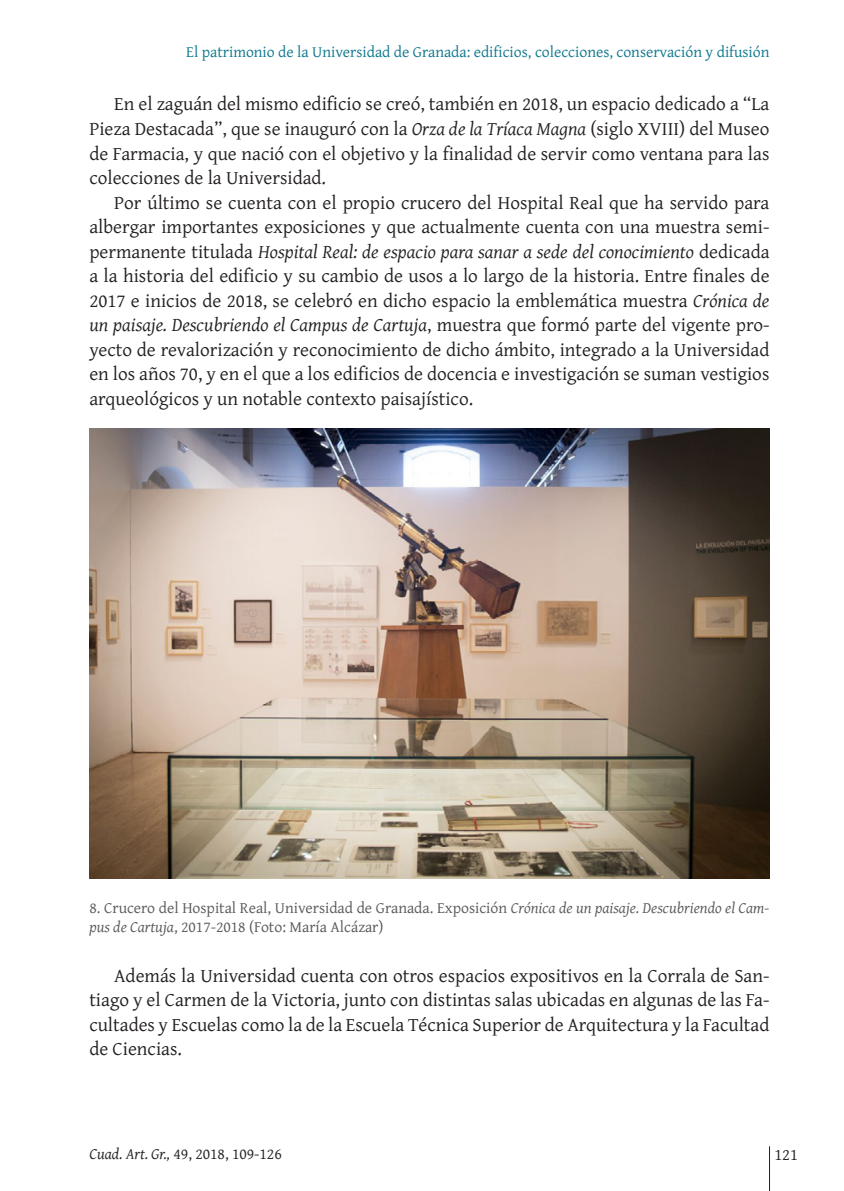
<style>
.page{position:relative;width:844px;height:1191px;background:#fff}
.page>*{position:absolute;margin:0;border:0;box-sizing:border-box;transform-origin:0 0}
.t1{font:19.25px/24.5px "Gentium Plus";color:#231f20;text-align:justify}
.t2{font:16.62px "Gentium Plus";color:#231f20}
.piedefoto{font:15.75px/18.9px "Gentium Plus";color:#57585a}
.t3{font:15.75px "Gentium Plus";color:#0d788c}
.t4{font:15.75px "Gentium Plus";color:#231f20}
.s1{font-style:italic}
</style>
<div class="page">
<hr style="left:769px;top:1146px;width:1px;height:45px;background:#231f20">
<img style="left:89px;top:428px;width:680px;height:451px">
<p class="t3" style="left:186px;top:37px;width:584px">El patrimonio de la Universidad de Granada: edificios, colecciones, conservación y difusión</p>
<p class="t1" style="left:89px;top:90px;width:681px;text-indent:25px">En el zaguán del mismo edificio se creó, también en 2018, un espacio dedicado a “La Pieza Destacada”, que se inauguró con la <span class="s1">Orza de la Tríaca Magna</span> (siglo XVIII) del Museo de Farmacia, y que nació con el objetivo y la finalidad de servir como ventana para las colecciones de la Universidad.</p>
<p class="t1" style="left:89px;top:188px;width:681px;text-indent:25px">Por último se cuenta con el propio crucero del Hospital Real que ha servido para albergar importantes exposiciones y que actualmente cuenta con una muestra semi&shy;permanente titulada <span class="s1">Hospital Real: de espacio para sanar a sede del conocimiento</span> dedicada a la historia del edificio y su cambio de usos a lo largo de la historia. Entre finales de 2017 e inicios de 2018, se celebró en dicho espacio la emblemática muestra <span class="s1">Crónica de un paisaje. Descubriendo el Campus de Cartuja</span>, muestra que formó parte del vigente pro&shy;yecto de revalorización y reconocimiento de dicho ámbito, integrado a la Universidad en los años 70, y en el que a los edificios de docencia e investigación se suman vestigios arqueológicos y un notable contexto paisajístico.</p>
<p class="piedefoto" style="left:89px;top:897px;width:681px">8. Crucero del Hospital Real, Universidad de Granada. Exposición <span class="s1">Crónica de un paisaje. Descubriendo el Cam&shy;pus de Cartuja</span>, 2017-2018 (Foto: María Alcázar)</p>
<p class="t1" style="left:89px;top:961px;width:681px;text-indent:25px">Además la Universidad cuenta con otros espacios expositivos en la Corrala de San&shy;tiago y el Carmen de la Victoria, junto con distintas salas ubicadas en algunas de las Fa&shy;cultades y Escuelas como la de la Escuela Técnica Superior de Arquitectura y la Facultad de Ciencias.</p>
<p class="t4" style="left:89px;top:1138px;width:194px"><span class="s1">Cuad. Art. Gr.,</span> 49, 2018, 109-126</p>
<p class="t2" style="left:774px;top:1138px;width:25px">121</p>
</div>
